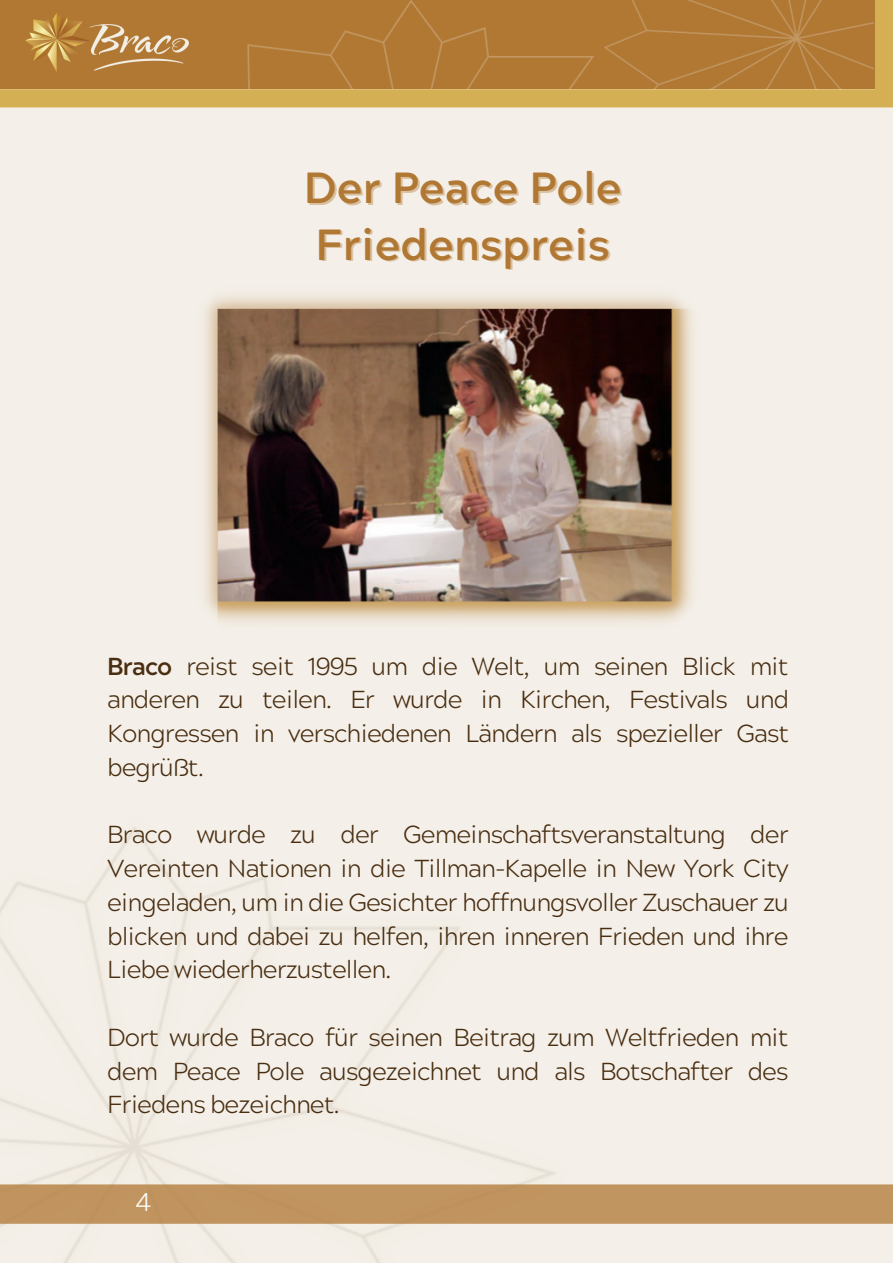
<style>
.page{position:relative;width:893px;height:1264px;background:#fff}
.page>*{position:absolute;margin:0;border:0;box-sizing:border-box;transform-origin:0 0}
.t1{font:700 43.5px/56.2px "Acherus Grotesque";color:#b17834}
.t2{font:300 25.5px "Acherus Grotesque";color:#fff}
.t3{font:300 24.6px/33.8px "Acherus Grotesque";letter-spacing:-.04em;color:#492e11;text-align:justify}
.s1{font-weight:700}
</style>
<div class="page">
<div style="left:0;top:0;width:892px;height:1262px;background:#f4f0e9"></div>
<div style="left:0;top:0;width:892px;height:107px;background:#d5af53"></div>
<div style="left:0;top:0;width:874px;height:89px;background:#b17834"></div>
<img style="left:247px;top:0;width:347px;height:89px">
<img style="left:604px;top:0;width:269px;height:89px">
<img style="left:25px;top:13px;width:163px;height:59px">
<div style="left:0;top:1184px;width:892px;height:39px;background:#c19560"></div>
<img style="left:205px;top:296px;width:488px;height:327px">
<h1 class="t1" style="left:304px;top:166px;width:319px">Der Peace Pole<br>Friedenspreis</h1>
<p class="t3" style="left:107px;top:652px;width:683px"><span class="s1">Braco</span> reist seit 1995 um die Welt, um seinen Blick mit anderen zu teilen. Er wurde in Kirchen, Festivals und Kongressen in verschiedenen Ländern als spezieller Gast begrüßt.</p>
<p class="t3" style="left:107px;top:821px;width:683px">Braco wurde zu der Gemeinschaftsveranstaltung der Vereinten Nationen in die Tillman-Kapelle in New York City eingeladen, um in die Gesichter hoffnungsvoller Zuschauer zu blicken und dabei zu helfen, ihren inneren Frieden und ihre Liebe wiederherzustellen.</p>
<p class="t3" style="left:107px;top:1023px;width:683px">Dort wurde Braco für seinen Beitrag zum Weltfrieden mit dem Peace Pole ausgezeichnet und als Botschafter des Friedens bezeichnet.</p>
<p class="t2" style="left:135px;top:1191px;width:18px">4</p>
</div>
